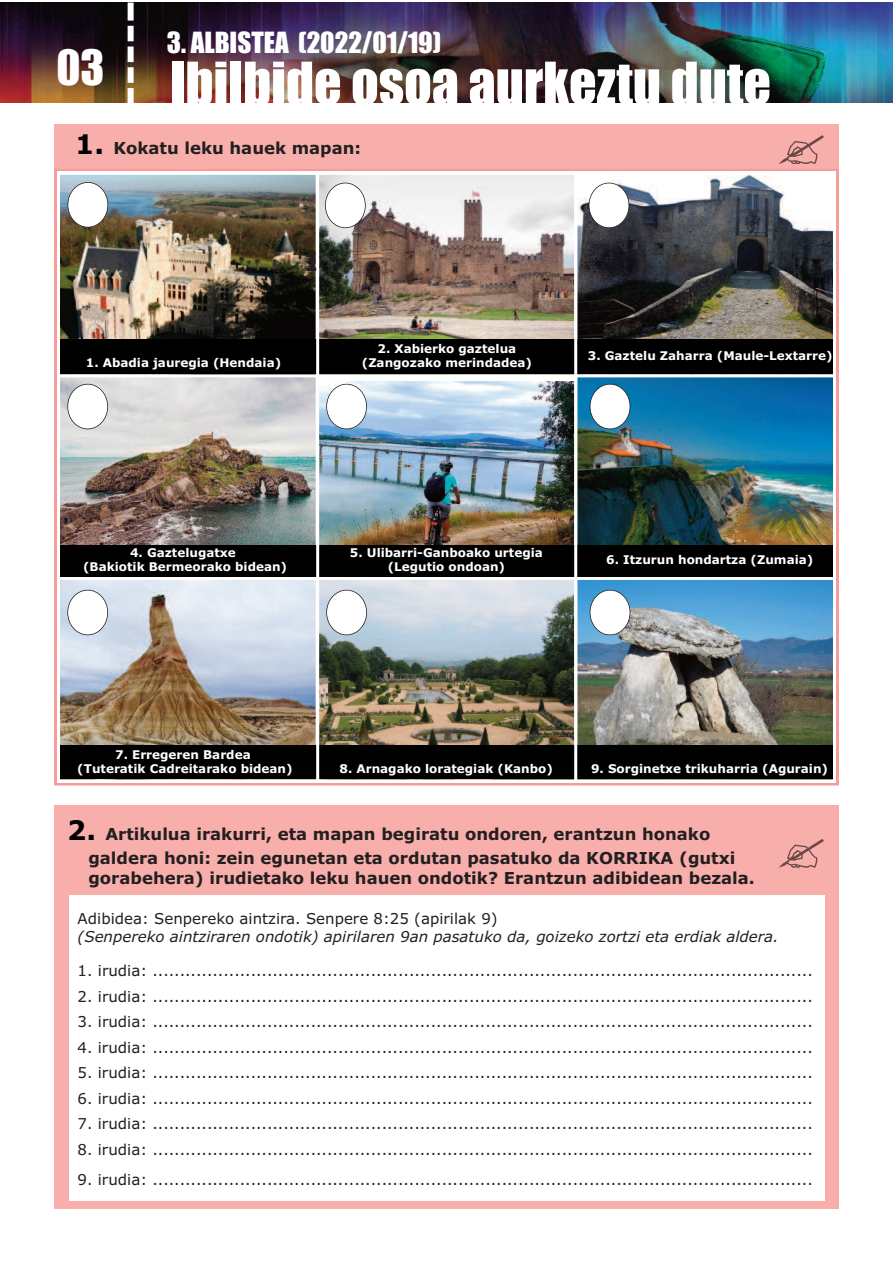
<style>
.page{position:relative;width:893px;height:1263px;background:#fff}
.page>*{position:absolute;margin:0;border:0;box-sizing:border-box;transform-origin:0 0}
.t1{font:54px "Impact";color:#fff}
.t2{font:45px "Impact";color:#fff}
.t3{font:27px "Impact";color:#fff}
.t4{font:700 27px "Verdana";color:#231f20}
.t5{font:700 16.5px/24.3px "Verdana";color:#231f20}
.t6{font:15px "Verdana";color:#231f20}
.t7{font:italic 15px "Verdana";color:#231f20}
.t8{font:700 12px/14.4px "Verdana";color:#fff;text-align:center}
.s1{font-size:27px;color:#000}
</style>
<div class="page">
<img style="left:1px;top:2px;width:892px;height:100px">
<svg style="left:128px;top:21px;width:6px;height:67px"></svg>
<div style="left:128px;top:3px;width:6px;height:18px;background:#fff"></div>
<div style="left:128px;top:88px;width:6px;height:18px;background:#fff"></div>
<div style="left:54px;top:806px;width:785px;height:403px;background:#f8afab"></div>
<div style="left:69px;top:895px;width:756px;height:305px;background:#fff"></div>
<svg style="left:778px;top:839px;width:46px;height:29px"></svg>
<div style="left:54px;top:124px;width:785px;height:46px;background:#f8afab"></div>
<img style="left:60px;top:175px;width:256px;height:199px">
<img style="left:319px;top:175px;width:255px;height:164px">
<img style="left:577px;top:175px;width:256px;height:164px">
<img style="left:60px;top:377px;width:256px;height:200px">
<img style="left:319px;top:381px;width:255px;height:196px">
<img style="left:577px;top:377px;width:256px;height:200px">
<img style="left:60px;top:580px;width:256px;height:166px">
<img style="left:319px;top:580px;width:255px;height:166px">
<img style="left:577px;top:580px;width:256px;height:199px">
<div style="left:68px;top:182px;width:40px;height:45px;background:#fff;border-radius:50%"></div>
<div style="left:68px;top:182px;width:40px;height:46px;border:2px solid #231f20;border-radius:50%"></div>
<div style="left:325px;top:183px;width:40px;height:45px;background:#fff;border-radius:50%"></div>
<div style="left:325px;top:183px;width:41px;height:45px;border:2px solid #231f20;border-radius:50%"></div>
<div style="left:589px;top:183px;width:40px;height:45px;background:#fff;border-radius:50%"></div>
<div style="left:589px;top:183px;width:40px;height:45px;border:2px solid #231f20;border-radius:50%"></div>
<div style="left:68px;top:384px;width:40px;height:45px;background:#fff;border-radius:50%"></div>
<div style="left:67px;top:384px;width:41px;height:45px;border:2px solid #231f20;border-radius:50%"></div>
<div style="left:327px;top:384px;width:40px;height:45px;background:#fff;border-radius:50%"></div>
<div style="left:326px;top:384px;width:41px;height:45px;border:2px solid #231f20;border-radius:50%"></div>
<div style="left:590px;top:384px;width:40px;height:45px;background:#fff;border-radius:50%"></div>
<div style="left:590px;top:384px;width:40px;height:45px;border:2px solid #231f20;border-radius:50%"></div>
<div style="left:68px;top:590px;width:40px;height:45px;background:#fff;border-radius:50%"></div>
<div style="left:67px;top:590px;width:41px;height:45px;border:2px solid #231f20;border-radius:50%"></div>
<div style="left:327px;top:590px;width:40px;height:45px;background:#fff;border-radius:50%"></div>
<div style="left:326px;top:590px;width:41px;height:45px;border:2px solid #231f20;border-radius:50%"></div>
<div style="left:590px;top:590px;width:40px;height:45px;background:#fff;border-radius:50%"></div>
<div style="left:590px;top:590px;width:40px;height:45px;border:2px solid #231f20;border-radius:50%"></div>
<div style="left:61px;top:339px;width:772px;height:35px;background:#000"></div>
<div style="left:60px;top:545px;width:772px;height:31px;background:#000"></div>
<div style="left:60px;top:746px;width:772px;height:33px;background:#000"></div>
<hr style="left:316px;top:172px;width:3px;height:608px;background:#fff">
<hr style="left:574px;top:174px;width:3px;height:606px;background:#fff">
<svg style="left:778px;top:135px;width:46px;height:29px"></svg>
<h2 class="t2" style="left:56px;top:43px;width:49px">03</h2>
<h3 class="t3" style="left:167px;top:28px;width:276px">3. ALBISTEA (2022/01/19)</h3>
<h1 class="t1" style="left:170px;top:54px;width:603px">Ibilbide osoa aurkeztu dute</h1>
<p class="t5" style="left:75px;top:136px;width:287px"><span class="s1">1.</span> Kokatu leku hauek mapan:</p>
<h3 class="t4" style="left:303px;top:245px;width:21px">1</h3>
<p class="t8" style="left:86px;top:356px;width:197px">1. Abadia jauregia (Hendaia)</p>
<p class="t8" style="left:362px;top:341px;width:172px">2. Xabierko gaztelua (Zangozako merindadea)</p>
<p class="t8" style="left:588px;top:349px;width:246px">3. Gaztelu Zaharra (Maule-Lextarre)</p>
<p class="t8" style="left:83px;top:546px;width:206px">4. Gaztelugatxe<br>(Bakiotik Bermeorako bidean)</p>
<p class="t8" style="left:350px;top:546px;width:194px">5. Ulibarri-Ganboako urtegia (Legutio ondoan)</p>
<p class="t8" style="left:606px;top:553px;width:209px">6. Itzurun hondartza (Zumaia)</p>
<p class="t8" style="left:77px;top:747px;width:217px">7. Erregeren Bardea<br>(Tuteratik Cadreitarako bidean)</p>
<p class="t8" style="left:339px;top:762px;width:215px">8. Arnagako lorategiak (Kanbo)</p>
<p class="t8" style="left:591px;top:762px;width:239px">9. Sorginetxe trikuharria (Agurain)</p>
<p class="t5" style="left:88px;top:822px;width:648px;text-indent:-21px"><span class="s1">2.</span> Artikulua irakurri, eta mapan begiratu ondoren, erantzun honako galdera honi: zein egunetan eta ordutan pasatuko da KORRIKA (gutxi</p>
<p class="t5" style="left:88px;top:866px;width:668px">gorabehera) irudietako leku hauen ondotik? Erantzun adibidean bezala.</p>
<p class="t6" style="left:78px;top:910px;width:422px">Adibidea: Senpereko aintzira. Senpere 8:25 (apirilak 9)</p>
<p class="t7" style="left:78px;top:928px;width:703px">(Senpereko aintziraren ondotik) apirilaren 9an pasatuko da, goizeko zortzi eta erdiak aldera.</p>
<p class="t6" style="left:78px;top:962px;width:737px">1. irudia: .........................................................................................................................</p>
<p class="t6" style="left:78px;top:988px;width:737px">2. irudia: .........................................................................................................................</p>
<p class="t6" style="left:78px;top:1013px;width:737px">3. irudia: .........................................................................................................................</p>
<p class="t6" style="left:78px;top:1039px;width:737px">4. irudia: .........................................................................................................................</p>
<p class="t6" style="left:78px;top:1064px;width:737px">5. irudia: .........................................................................................................................</p>
<p class="t6" style="left:78px;top:1090px;width:737px">6. irudia: .........................................................................................................................</p>
<p class="t6" style="left:78px;top:1115px;width:737px">7. irudia: .........................................................................................................................</p>
<p class="t6" style="left:78px;top:1141px;width:737px">8. irudia: .........................................................................................................................</p>
<p class="t6" style="left:78px;top:1171px;width:737px">9. irudia: .........................................................................................................................</p>
</div>
